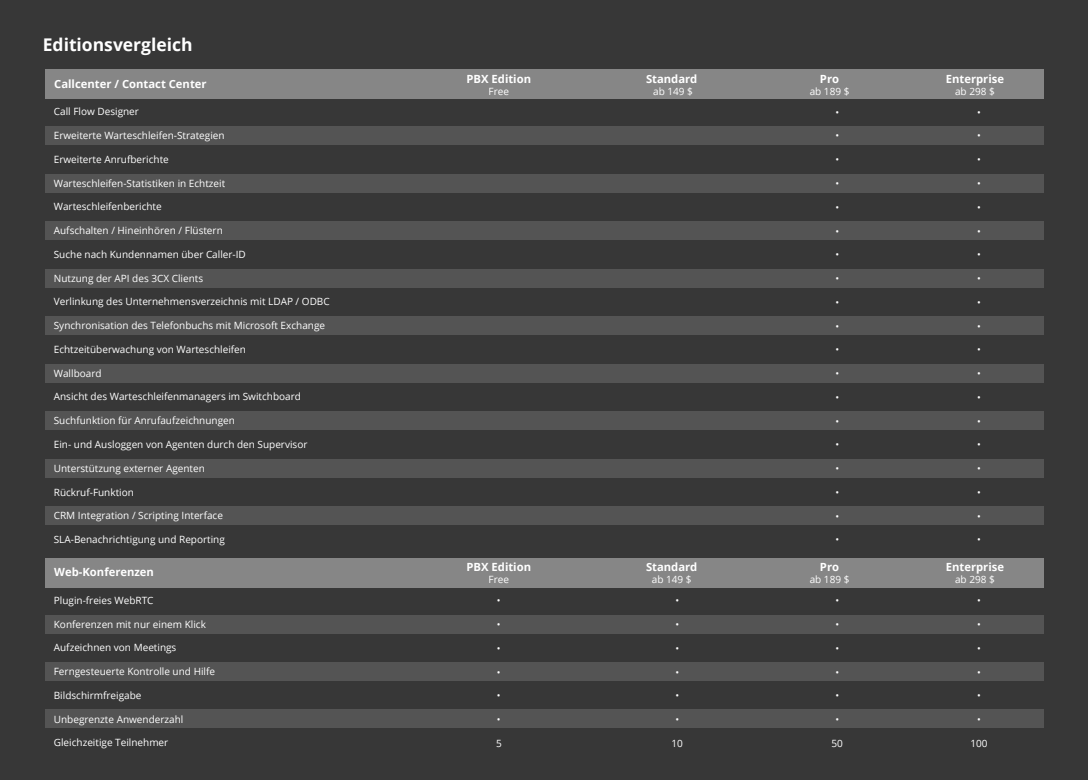
<style>
.page{position:relative;width:1088px;height:780px;background:#373737}
.page>*{position:absolute;margin:0;border:0;box-sizing:border-box;transform-origin:0 0}
.t1{font:700 17.5px "Open Sans";color:#fff}
.t2{font:700 11.25px "Open Sans";color:#fff}
.t3{font:10px "Open Sans";color:#fff}
</style>
<div class="page">
<div style="left:46px;top:70px;width:998px;height:29px;background:#868686"></div>
<div style="left:46px;top:126px;width:998px;height:19px;background:#545454"></div>
<div style="left:46px;top:174px;width:998px;height:18px;background:#545454"></div>
<div style="left:46px;top:221px;width:998px;height:19px;background:#545454"></div>
<div style="left:46px;top:269px;width:998px;height:18px;background:#545454"></div>
<div style="left:46px;top:316px;width:998px;height:19px;background:#545454"></div>
<div style="left:46px;top:364px;width:998px;height:18px;background:#545454"></div>
<div style="left:46px;top:411px;width:998px;height:19px;background:#545454"></div>
<div style="left:46px;top:459px;width:998px;height:18px;background:#545454"></div>
<div style="left:46px;top:506px;width:998px;height:19px;background:#545454"></div>
<div style="left:46px;top:558px;width:998px;height:29px;background:#868686"></div>
<div style="left:46px;top:615px;width:998px;height:19px;background:#545454"></div>
<div style="left:46px;top:662px;width:998px;height:18px;background:#545454"></div>
<div style="left:46px;top:709px;width:998px;height:19px;background:#545454"></div>
<h1 class="t1" style="left:43px;top:32px;width:151px">Editionsvergleich</h1>
<p class="t2" style="left:54px;top:76px;width:154px">Callcenter / Contact Center</p>
<p class="t3" style="left:54px;top:105px;width:87px">Call Flow Designer</p>
<p class="t3" style="left:54px;top:129px;width:172px">Erweiterte Warteschleifen-Strategien</p>
<p class="t3" style="left:54px;top:152px;width:116px">Erweiterte Anrufberichte</p>
<p class="t3" style="left:54px;top:176px;width:173px">Warteschleifen-Statistiken in Echtzeit</p>
<p class="t3" style="left:54px;top:200px;width:109px">Warteschleifenberichte</p>
<p class="t3" style="left:54px;top:224px;width:170px">Aufschalten / Hineinhören / Flüstern</p>
<p class="t3" style="left:54px;top:247px;width:194px">Suche nach Kundennamen über Caller-ID</p>
<p class="t3" style="left:54px;top:271px;width:151px">Nutzung der API des 3CX Clients</p>
<p class="t3" style="left:54px;top:295px;width:277px">Verlinkung des Unternehmensverzeichnis mit LDAP / ODBC</p>
<p class="t3" style="left:54px;top:319px;width:273px">Synchronisation des Telefonbuchs mit Microsoft Exchange</p>
<p class="t3" style="left:54px;top:342px;width:194px">Echtzeitüberwachung von Warteschleifen</p>
<p class="t3" style="left:54px;top:366px;width:49px">Wallboard</p>
<p class="t3" style="left:54px;top:390px;width:249px">Ansicht des Warteschleifenmanagers im Switchboard</p>
<p class="t3" style="left:54px;top:414px;width:183px">Suchfunktion für Anrufaufzeichnungen</p>
<p class="t3" style="left:54px;top:437px;width:255px">Ein- und Ausloggen von Agenten durch den Supervisor</p>
<p class="t3" style="left:54px;top:461px;width:152px">Unterstützung externer Agenten</p>
<p class="t3" style="left:54px;top:485px;width:82px">Rückruf-Funktion</p>
<p class="t3" style="left:54px;top:509px;width:171px">CRM Integration / Scripting Interface</p>
<p class="t3" style="left:54px;top:532px;width:173px">SLA-Benachrichtigung und Reporting</p>
<p class="t2" style="left:54px;top:564px;width:101px">Web-Konferenzen</p>
<p class="t3" style="left:54px;top:593px;width:101px">Plugin-freies WebRTC</p>
<p class="t3" style="left:54px;top:617px;width:154px">Konferenzen mit nur einem Klick</p>
<p class="t3" style="left:54px;top:640px;width:124px">Aufzeichnen von Meetings</p>
<p class="t3" style="left:54px;top:664px;width:163px">Ferngesteuerte Kontrolle und Hilfe</p>
<p class="t3" style="left:54px;top:688px;width:89px">Bildschirmfreigabe</p>
<p class="t3" style="left:54px;top:712px;width:131px">Unbegrenzte Anwenderzahl</p>
<p class="t3" style="left:54px;top:735px;width:116px">Gleichzeitige Teilnehmer</p>
<p class="t2" style="left:466px;top:71px;width:66px">PBX Edition</p>
<p class="t3" style="left:489px;top:85px;width:22px">Free</p>
<p class="t2" style="left:646px;top:71px;width:53px">Standard</p>
<p class="t3" style="left:653px;top:85px;width:41px">ab 149 $</p>
<p class="t2" style="left:820px;top:71px;width:21px">Pro</p>
<p class="t3" style="left:810px;top:85px;width:41px">ab 189 $</p>
<p class="t2" style="left:946px;top:71px;width:60px">Enterprise</p>
<p class="t3" style="left:955px;top:85px;width:41px">ab 298 $</p>
<p class="t3" style="left:835px;top:105px;width:5px">•</p>
<p class="t3" style="left:835px;top:129px;width:5px">•</p>
<p class="t3" style="left:835px;top:153px;width:5px">•</p>
<p class="t3" style="left:835px;top:176px;width:5px">•</p>
<p class="t3" style="left:835px;top:200px;width:5px">•</p>
<p class="t3" style="left:835px;top:224px;width:5px">•</p>
<p class="t3" style="left:835px;top:248px;width:5px">•</p>
<p class="t3" style="left:835px;top:271px;width:5px">•</p>
<p class="t3" style="left:835px;top:295px;width:5px">•</p>
<p class="t3" style="left:835px;top:319px;width:5px">•</p>
<p class="t3" style="left:835px;top:343px;width:5px">•</p>
<p class="t3" style="left:835px;top:366px;width:5px">•</p>
<p class="t3" style="left:835px;top:390px;width:5px">•</p>
<p class="t3" style="left:835px;top:414px;width:5px">•</p>
<p class="t3" style="left:835px;top:438px;width:5px">•</p>
<p class="t3" style="left:835px;top:461px;width:5px">•</p>
<p class="t3" style="left:835px;top:485px;width:5px">•</p>
<p class="t3" style="left:835px;top:509px;width:5px">•</p>
<p class="t3" style="left:835px;top:533px;width:5px">•</p>
<p class="t3" style="left:977px;top:105px;width:5px">•</p>
<p class="t3" style="left:977px;top:129px;width:5px">•</p>
<p class="t3" style="left:977px;top:153px;width:5px">•</p>
<p class="t3" style="left:977px;top:176px;width:5px">•</p>
<p class="t3" style="left:977px;top:200px;width:5px">•</p>
<p class="t3" style="left:977px;top:224px;width:5px">•</p>
<p class="t3" style="left:977px;top:248px;width:5px">•</p>
<p class="t3" style="left:977px;top:271px;width:5px">•</p>
<p class="t3" style="left:977px;top:295px;width:5px">•</p>
<p class="t3" style="left:977px;top:319px;width:5px">•</p>
<p class="t3" style="left:977px;top:343px;width:5px">•</p>
<p class="t3" style="left:977px;top:366px;width:5px">•</p>
<p class="t3" style="left:977px;top:390px;width:5px">•</p>
<p class="t3" style="left:977px;top:414px;width:5px">•</p>
<p class="t3" style="left:977px;top:438px;width:5px">•</p>
<p class="t3" style="left:977px;top:461px;width:5px">•</p>
<p class="t3" style="left:977px;top:485px;width:5px">•</p>
<p class="t3" style="left:977px;top:509px;width:5px">•</p>
<p class="t3" style="left:977px;top:533px;width:5px">•</p>
<p class="t2" style="left:466px;top:558px;width:66px">PBX Edition</p>
<p class="t3" style="left:489px;top:572px;width:22px">Free</p>
<p class="t2" style="left:646px;top:558px;width:53px">Standard</p>
<p class="t3" style="left:652px;top:572px;width:41px">ab 149 $</p>
<p class="t2" style="left:820px;top:558px;width:21px">Pro</p>
<p class="t3" style="left:810px;top:572px;width:41px">ab 189 $</p>
<p class="t2" style="left:946px;top:558px;width:60px">Enterprise</p>
<p class="t3" style="left:955px;top:572px;width:41px">ab 298 $</p>
<p class="t3" style="left:497px;top:593px;width:5px">•</p>
<p class="t3" style="left:497px;top:617px;width:5px">•</p>
<p class="t3" style="left:497px;top:641px;width:5px">•</p>
<p class="t3" style="left:497px;top:665px;width:5px">•</p>
<p class="t3" style="left:497px;top:688px;width:5px">•</p>
<p class="t3" style="left:497px;top:712px;width:5px">•</p>
<p class="t3" style="left:496px;top:736px;width:7px">5</p>
<p class="t3" style="left:675px;top:593px;width:5px">•</p>
<p class="t3" style="left:675px;top:617px;width:5px">•</p>
<p class="t3" style="left:675px;top:641px;width:5px">•</p>
<p class="t3" style="left:675px;top:665px;width:5px">•</p>
<p class="t3" style="left:675px;top:688px;width:5px">•</p>
<p class="t3" style="left:675px;top:712px;width:5px">•</p>
<p class="t3" style="left:671px;top:736px;width:13px">10</p>
<p class="t3" style="left:835px;top:593px;width:5px">•</p>
<p class="t3" style="left:835px;top:617px;width:5px">•</p>
<p class="t3" style="left:835px;top:641px;width:5px">•</p>
<p class="t3" style="left:835px;top:665px;width:5px">•</p>
<p class="t3" style="left:835px;top:688px;width:5px">•</p>
<p class="t3" style="left:835px;top:712px;width:5px">•</p>
<p class="t3" style="left:831px;top:736px;width:13px">50</p>
<p class="t3" style="left:977px;top:593px;width:5px">•</p>
<p class="t3" style="left:977px;top:617px;width:5px">•</p>
<p class="t3" style="left:977px;top:641px;width:5px">•</p>
<p class="t3" style="left:977px;top:665px;width:5px">•</p>
<p class="t3" style="left:977px;top:688px;width:5px">•</p>
<p class="t3" style="left:977px;top:712px;width:5px">•</p>
<p class="t3" style="left:970px;top:736px;width:19px">100</p>
</div>
